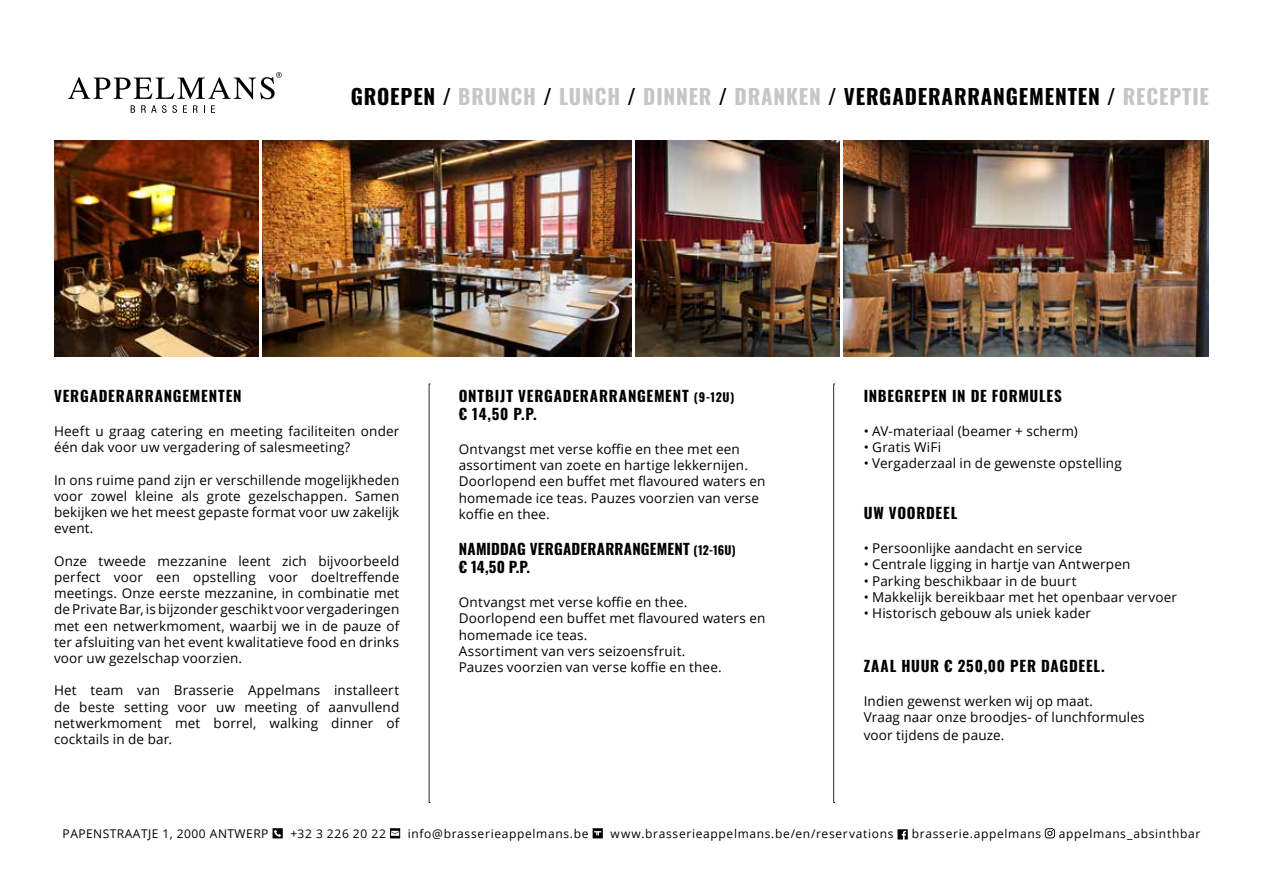
<style>
.page{position:relative;width:1263px;height:893px;background:#fff}
.page>*{position:absolute;margin:0;border:0;box-sizing:border-box;transform-origin:0 0}
.t1{font:700 21px "Oswald";letter-spacing:.04em;color:#000}
.t2{font:700 15px/18px "Oswald";letter-spacing:.05em;color:#000}
.t3{font:700 15px/18px "Oswald";letter-spacing:.015em;color:#000}
.t4{font:13.5px/16.2px "Open Sans";letter-spacing:.01em;color:#000}
.t5{font:12px "Open Sans";letter-spacing:.055em;color:#000}
.s1{color:#c6c6c6}
.s2{font-size:12px}
</style>
<div class="page">
<svg style="left:273px;top:828px;width:10px;height:10px"></svg>
<svg style="left:390px;top:828px;width:10px;height:10px"></svg>
<svg style="left:593px;top:828px;width:10px;height:10px"></svg>
<svg style="left:897px;top:829px;width:11px;height:10px"></svg>
<svg style="left:1045px;top:828px;width:10px;height:10px"></svg>
<img style="left:54px;top:140px;width:204px;height:216px">
<img style="left:635px;top:140px;width:205px;height:216px">
<img style="left:262px;top:140px;width:369px;height:216px">
<svg style="left:429px;top:384px;width:1px;height:419px"></svg>
<svg style="left:833px;top:384px;width:2px;height:419px"></svg>
<svg style="left:68px;top:72px;width:214px;height:27px"></svg>
<svg style="left:131px;top:105px;width:4px;height:8px"></svg>
<svg style="left:141px;top:105px;width:36px;height:8px"></svg>
<svg style="left:183px;top:105px;width:4px;height:8px"></svg>
<svg style="left:193px;top:105px;width:5px;height:8px"></svg>
<svg style="left:211px;top:105px;width:4px;height:8px"></svg>
<img style="left:844px;top:140px;width:365px;height:216px">
<h1 class="t1" style="left:351px;top:85px;width:860px">GROEPEN / <span class="s1">BRUNCH</span> / <span class="s1">LUNCH</span> / <span class="s1">DINNER</span> / <span class="s1">DRANKEN</span> / VERGADERARRANGEMENTEN / <span class="s1">RECEPTIE</span></h1>
<p class="t2" style="left:54px;top:388px;width:189px">VERGADERARRANGEMENTEN</p>
<p class="t4" style="left:54px;top:423px;width:347px">Heeft u graag catering en meeting faciliteiten onder één dak voor uw vergadering of salesmeeting?</p>
<p class="t4" style="left:54px;top:471px;width:347px;text-align:justify">In ons ruime pand zijn er verschillende mogelijkheden voor zowel kleine als grote gezelschappen. Samen bekijken we het meest gepaste format voor uw zakelijk event.</p>
<p class="t4" style="left:54px;top:552px;width:347px;text-align:justify">Onze tweede mezzanine leent zich bijvoorbeeld perfect voor een opstelling voor doeltreffende meetings. Onze eerste mezzanine, in combinatie met de Private Bar, is bijzonder geschikt voor vergaderingen met een netwerkmoment, waarbij we in de pauze of ter afsluiting van het event kwalitatieve food en drinks voor uw gezelschap voorzien.</p>
<p class="t4" style="left:54px;top:682px;width:347px;text-align:justify">Het team van Brasserie Appelmans installeert de beste setting voor uw meeting of aanvullend netwerkmoment met borrel, walking dinner of cocktails in de bar.</p>
<p class="t2" style="left:459px;top:388px;width:277px">ONTBIJT VERGADERARRANGEMENT <span class="s2">(9-12U) </span>€ 14,50 P.P.</p>
<p class="t4" style="left:459px;top:441px;width:308px">Ontvangst met verse koffie en thee met een assortiment van zoete en hartige lekkernijen.<br>Doorlopend een buffet met flavoured waters en homemade ice teas. Pauzes voorzien van verse koffie en thee.</p>
<p class="t3" style="left:459px;top:541px;width:278px">NAMIDDAG VERGADERARRANGEMENT <span class="s2">(12-16U) </span>€ 14,50 P.P.</p>
<p class="t4" style="left:459px;top:594px;width:308px">Ontvangst met verse koffie en thee.<br>Doorlopend een buffet met flavoured waters en homemade ice teas.<br>Assortiment van vers seizoensfruit.<br>Pauzes voorzien van verse koffie en thee.</p>
<p class="t2" style="left:864px;top:388px;width:200px">INBEGREPEN IN DE FORMULES</p>
<p class="t4" style="left:864px;top:423px;width:216px">• AV-materiaal (beamer + scherm)</p>
<p class="t4" style="left:864px;top:439px;width:79px">• Gratis WiFi</p>
<p class="t4" style="left:864px;top:455px;width:260px">• Vergaderzaal in de gewenste opstelling</p>
<p class="t2" style="left:864px;top:505px;width:95px">UW VOORDEEL</p>
<p class="t4" style="left:864px;top:540px;width:220px">• Persoonlijke aandacht en service</p>
<p class="t4" style="left:864px;top:556px;width:268px">• Centrale ligging in hartje van Antwerpen</p>
<p class="t4" style="left:864px;top:572px;width:214px">• Parking beschikbaar in de buurt</p>
<p class="t4" style="left:864px;top:588px;width:315px">• Makkelijk bereikbaar met het openbaar vervoer</p>
<p class="t4" style="left:864px;top:605px;width:229px">• Historisch gebouw als uniek kader</p>
<p class="t2" style="left:864px;top:658px;width:243px">ZAAL HUUR € 250,00 PER DAGDEEL.</p>
<p class="t4" style="left:864px;top:692px;width:282px;line-height:16.8px">Indien gewenst werken wij op maat.<br>Vraag naar onze broodjes- of lunchformules voor tijdens de pauze.</p>
<p class="t5" style="left:63px;top:826px;width:207px">PAPENSTRAATJE 1, 2000 ANTWERP</p>
<p class="t5" style="left:290px;top:826px;width:97px">+32 3 226 20 22</p>
<p class="t5" style="left:408px;top:826px;width:182px">info@brasserieappelmans.be</p>
<p class="t5" style="left:610px;top:826px;width:284px">www.brasserieappelmans.be/en/reservations</p>
<p class="t5" style="left:912px;top:826px;width:131px">brasserie.appelmans</p>
<p class="t5" style="left:1059px;top:826px;width:143px">appelmans_absinthbar</p>
</div>
